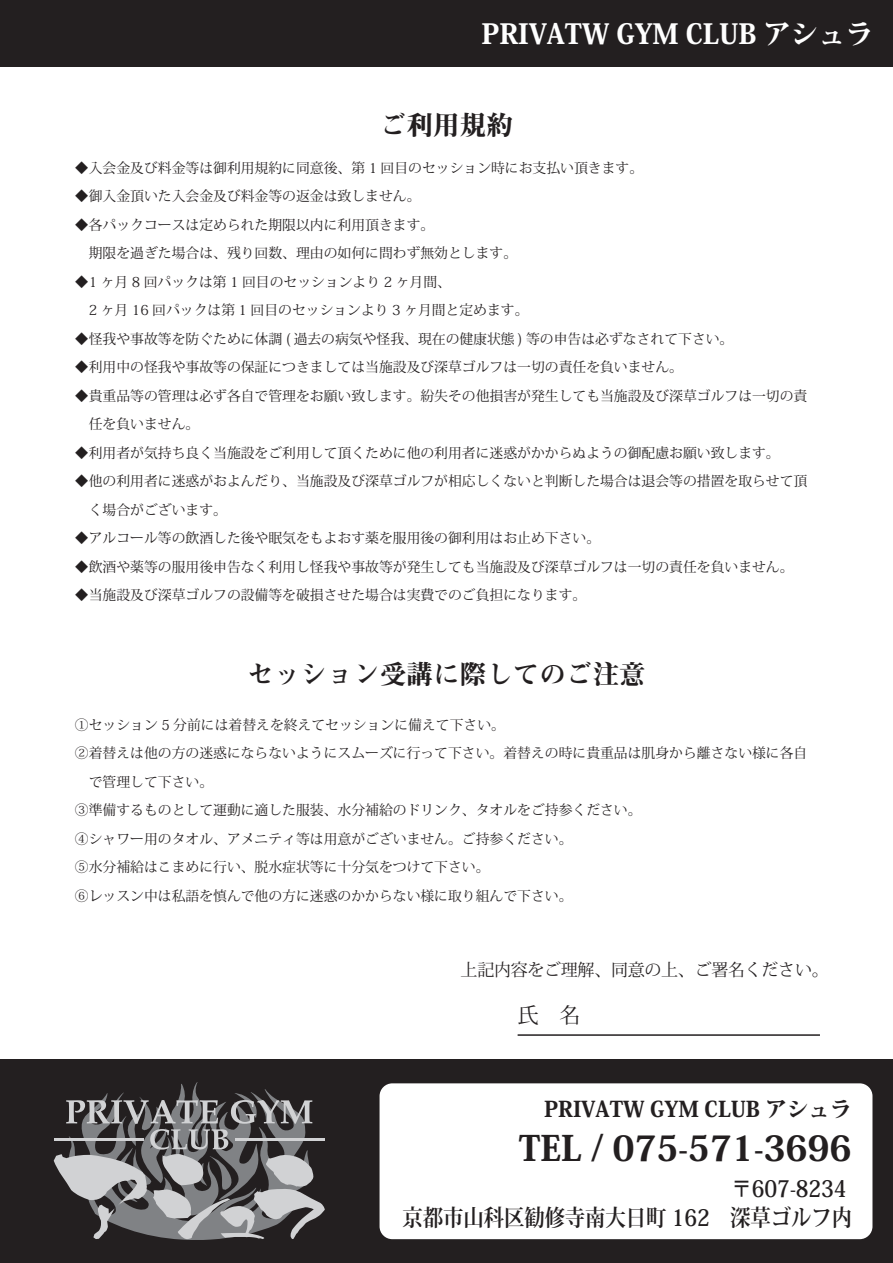
<style>
.page{position:relative;width:893px;height:1263px;background:#fff}
.page>*{position:absolute;margin:0;border:0;box-sizing:border-box;transform-origin:0 0}
.t1{font:800 34.8px "Koz Min Pro";letter-spacing:-.005em;color:#231f20}
.t2{font:800 27.6px "Koz Min Pro";letter-spacing:-.005em;color:#fff}
.t3{font:26.55px "Midashi Min Pro MA31";color:#231f20}
.t4{font:700 22.95px/28.8px "Koz Min Pro";letter-spacing:-.005em;color:#231f20;text-align:right;scale:.89 1}
.t5{font:800 21.6px "Koz Min Pro";letter-spacing:-.005em;color:#231f20}
.t6{font:21.3px "Koz Min Pro";color:#231f20}
.t7{font:16.95px "Koz Min Pro";letter-spacing:-.015em;color:#231f20}
.t8{font:13.8px/28.5px "Koz Min Pro";color:#231f20}
</style>
<div class="page">
<div style="left:0;top:0;width:893px;height:66px;background:#231f20"></div>
<div style="left:0;top:1059px;width:893px;height:204px;background:#231f20"></div>
<div style="left:380px;top:1083px;width:492px;height:156px;background:#fff;border-radius:13px"></div>
<svg style="left:54px;top:1082px;width:271px;height:158px"></svg>
<hr style="left:518px;top:1034px;width:302px;height:2px;background:#231f20">
<h2 class="t2" style="left:481px;top:13px;width:393px">PRIVATW GYM CLUB アシュラ</h2>
<h3 class="t3" style="left:380px;top:104px;width:134px">ご利用規約</h3>
<p class="t8" style="left:75px;top:153px;width:570px">◆入会金及び料金等は御利用規約に同意後、第 1 回目のセッション時にお支払い頂きます。</p>
<p class="t8" style="left:75px;top:181px;width:347px">◆御入金頂いた入会金及び料金等の返金は致しません。</p>
<p class="t8" style="left:75px;top:210px;width:444px">◆各パックコースは定められた期限以内に利用頂きます。<br>　期限を過ぎた場合は、残り回数、理由の如何に問わず無効とします。</p>
<p class="t8" style="left:75px;top:267px;width:455px">◆1 ヶ月 8 回パックは第 1 回目のセッションより 2 ヶ月間、<br>　2 ヶ月 16 回パックは第 1 回目のセッションより 3 ヶ月間と定めます。</p>
<p class="t8" style="left:75px;top:324px;width:660px">◆怪我や事故等を防ぐために体調 ( 過去の病気や怪我、現在の健康状態 ) 等の申告は必ずなされて下さい。</p>
<p class="t8" style="left:75px;top:352px;width:610px">◆利用中の怪我や事故等の保証につきましては当施設及び深草ゴルフは一切の責任を負いません。</p>
<p class="t8" style="left:75px;top:381px;width:734px">◆貴重品等の管理は必ず各自で管理をお願い致します。紛失その他損害が発生しても当施設及び深草ゴルフは一切の責　任を負いません。</p>
<p class="t8" style="left:75px;top:438px;width:706px">◆利用者が気持ち良く当施設をご利用して頂くために他の利用者に迷惑がかからぬようの御配慮お願い致します。</p>
<p class="t8" style="left:75px;top:466px;width:734px">◆他の利用者に迷惑がおよんだり、当施設及び深草ゴルフが相応しくないと判断した場合は退会等の措置を取らせて頂　く場合がございます。</p>
<p class="t8" style="left:75px;top:523px;width:527px">◆アルコール等の飲酒した後や眠気をもよおす薬を服用後の御利用はお止め下さい。</p>
<p class="t8" style="left:75px;top:552px;width:720px">◆飲酒や薬等の服用後申告なく利用し怪我や事故等が発生しても当施設及び深草ゴルフは一切の責任を負いません。</p>
<p class="t8" style="left:75px;top:580px;width:513px">◆当施設及び深草ゴルフの設備等を破損させた場合は実費でのご負担になります。</p>
<h3 class="t3" style="left:247px;top:654px;width:400px">セッション受講に際してのご注意</h3>
<p class="t8" style="left:75px;top:710px;width:734px">①セッション 5 分前には着替えを終えてセッションに備えて下さい。<br>②着替えは他の方の迷惑にならないようにスムーズに行って下さい。着替えの時に貴重品は肌身から離さない様に各自　で管理して下さい。<br>③準備するものとして運動に適した服装、水分補給のドリンク、タオルをご持参ください。<br>④シャワー用のタオル、アメニティ等は用意がございません。ご持参ください。<br>⑤水分補給はこまめに行い、脱水症状等に十分気をつけて下さい。<br>⑥レッスン中は私語を慎んで他の方に迷惑のかからない様に取り組んで下さい。</p>
<p class="t7" style="left:461px;top:958px;width:370px">上記内容をご理解、同意の上、ご署名ください。</p>
<h3 class="t6" style="left:518px;top:1000px;width:65px">氏　名</h3>
<h3 class="t5" style="left:544px;top:1093px;width:309px">PRIVATW GYM CLUB アシュラ</h3>
<h1 class="t1" style="left:519px;top:1122px;width:334px">TEL / 075-571-3696</h1>
<h3 class="t4" style="left:402px;top:1173px;width:507px">〒607-8234<br>京都市山科区勧修寺南大日町 162　深草ゴルフ内</h3>
</div>
